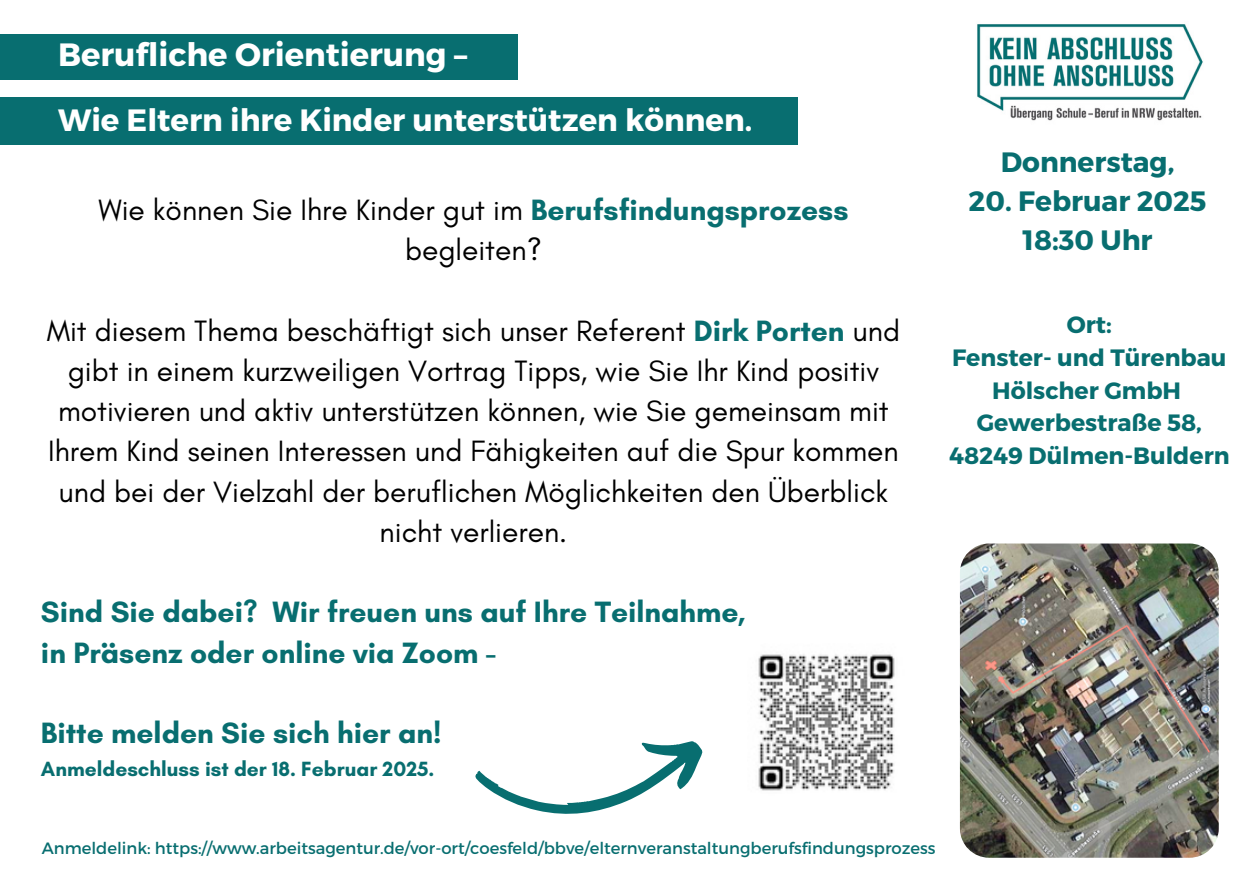
<style>
.page{position:relative;width:1258px;height:894px;background:#fff}
.page>*{position:absolute;margin:0;border:0;box-sizing:border-box;transform-origin:0 0}
.t1{font:700 32.1px "Montserrat";color:#fff}
.t2{font:700 30.9px "Montserrat";color:#fff}
.t3{font:30px/40.2px "Glacial Indifference";color:#000;text-align:center}
.t4{font:700 30px/40.2px "Glacial Indifference";color:#086e70}
.t5{font:700 27.9px/38.7px "Montserrat";color:#086e70;text-align:center}
.t6{font:700 23.7px/32.7px "Montserrat";color:#086e70;text-align:center}
.t7{font:700 21px "Glacial Indifference";color:#086e70}
.t8{font:16.5px "Montserrat";color:#086e70}
.s1{font-weight:700;color:#086e70}
</style>
<div class="page">
<div style="left:0;top:34px;width:518px;height:46px;background:#086e70"></div>
<div style="left:0;top:98px;width:798px;height:47px;background:#086e70"></div>
<img style="left:977px;top:24px;width:226px;height:97px">
<svg style="left:475px;top:741px;width:228px;height:73px"></svg>
<img style="left:758px;top:654px;width:137px;height:137px">
<img style="left:960px;top:543px;width:258px;height:314px;border-radius:29px">
<h2 class="t1" style="left:58px;top:34px;width:411px">Berufliche Orientierung –</h2>
<h2 class="t2" style="left:58px;top:100px;width:696px">Wie Eltern ihre Kinder unterstützen können.</h2>
<h1 class="t3" style="left:98px;top:189px;width:752px">Wie können Sie Ihre Kinder gut im <span class="s1">Berufsfindungsprozess </span>begleiten?</h1>
<h1 class="t3" style="left:47px;top:310px;width:855px">Mit diesem Thema beschäftigt sich unser Referent <span class="s1">Dirk Porten</span> und gibt in einem kurzweiligen Vortrag Tipps, wie Sie Ihr Kind positiv motivieren und aktiv unterstützen können, wie Sie gemeinsam mit Ihrem Kind seinen Interessen und Fähigkeiten auf die Spur kommen und bei der Vielzahl der beruflichen Möglichkeiten den Überblick nicht verlieren.</h1>
<p class="t4" style="left:41px;top:591px;width:706px">Sind Sie dabei? Wir freuen uns auf Ihre Teilnahme, in Präsenz oder online via Zoom -</p>
<h3 class="t4" style="left:41px;top:712px;width:402px">Bitte melden Sie sich hier an!</h3>
<h3 class="t7" style="left:41px;top:756px;width:395px">Anmeldeschluss ist der 18. Februar 2025.</h3>
<h5 class="t5" style="left:1001px;top:142px;width:175px">Donnerstag,</h5>
<h5 class="t5" style="left:968px;top:180px;width:239px">20. Februar 2025<br>18:30 Uhr</h5>
<h1 class="t6" style="left:949px;top:307px;width:282px">Ort:<br>Fenster- und Türenbau<br>Hölscher GmbH<br>Gewerbestraße 58,<br>48249 Dülmen-Buldern</h1>
<p class="t8" style="left:42px;top:837px;width:895px">Anmeldelink: https://www.arbeitsagentur.de/vor-ort/coesfeld/bbve/elternveranstaltungberufsfindungsprozess</p>
</div>
